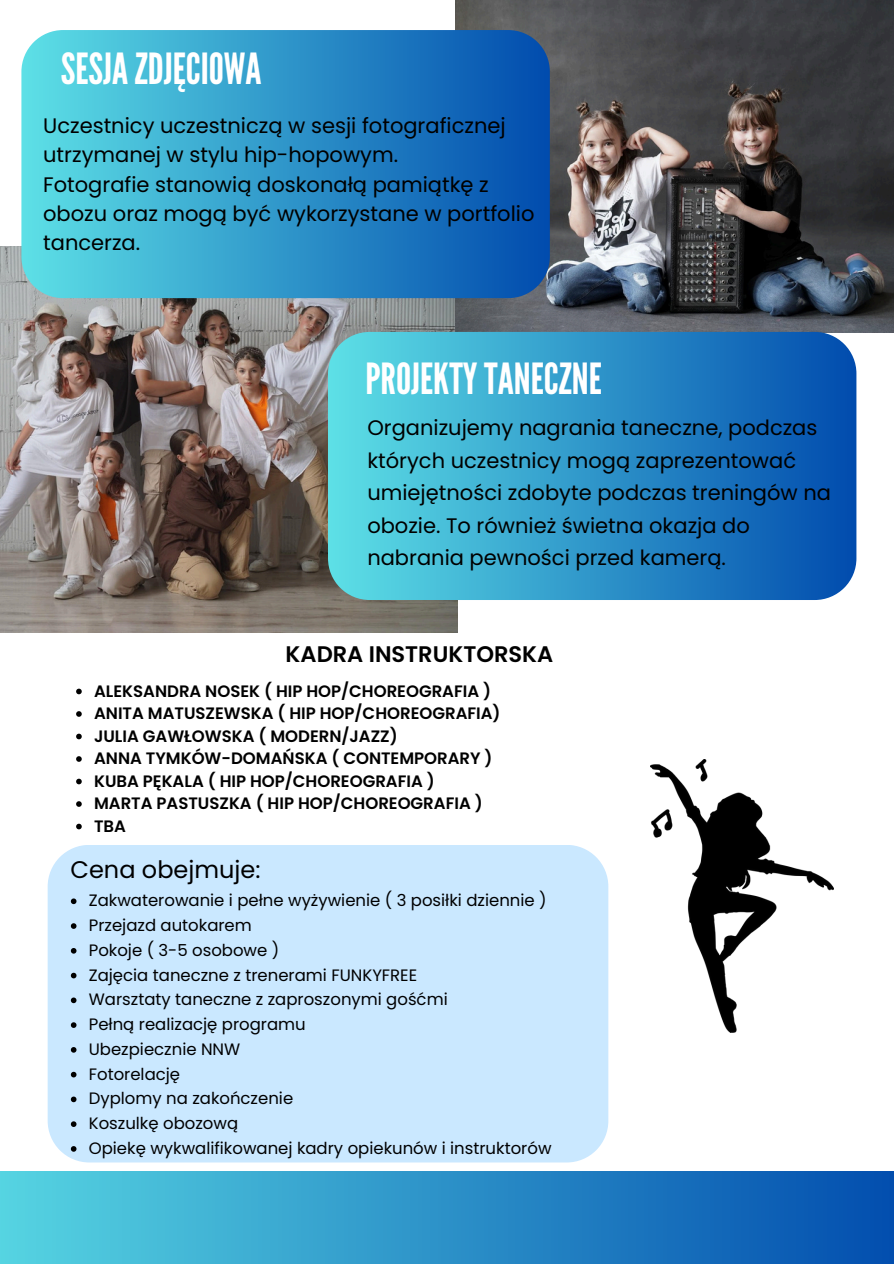
<style>
.page{position:relative;width:894px;height:1264px;background:#fff}
.page>*{position:absolute;margin:0;border:0;box-sizing:border-box;transform-origin:0 0}
.t1{font:42.9px "League Gothic";color:#fff}
.t2{font:24px "Poppins";color:#000}
.t3{font:600 22.5px "Poppins";color:#000}
.t4{font:21px/32.7px "Poppins";color:#000}
.t5{font:16.5px "Poppins";color:#000}
.t6{font:600 16.5px "Poppins";color:#000}
</style>
<div class="page">
<div style="left:0;top:1171px;width:893px;height:92px;background:linear-gradient(to right,#56d4e1,#024eae)"></div>
<img style="left:0;top:246px;width:457px;height:386px">
<img style="left:456px;top:0;width:437px;height:332px">
<svg style="left:21px;top:30px;width:528px;height:268px;background:#3095c9"></svg>
<svg style="left:328px;top:332px;width:527px;height:268px;background:#3096c9"></svg>
<div style="left:48px;top:845px;width:560px;height:317px;background:#cae8ff"></div>
<img style="left:650px;top:759px;width:183px;height:273px">
<svg style="left:71px;top:898px;width:5px;height:6px"></svg>
<svg style="left:71px;top:923px;width:5px;height:5px"></svg>
<svg style="left:71px;top:948px;width:5px;height:5px"></svg>
<svg style="left:71px;top:972px;width:5px;height:6px"></svg>
<svg style="left:71px;top:997px;width:5px;height:6px"></svg>
<svg style="left:71px;top:1022px;width:5px;height:5px"></svg>
<svg style="left:71px;top:1047px;width:5px;height:5px"></svg>
<svg style="left:71px;top:1071px;width:5px;height:6px"></svg>
<svg style="left:71px;top:1096px;width:5px;height:6px"></svg>
<svg style="left:71px;top:1121px;width:5px;height:5px"></svg>
<svg style="left:71px;top:1146px;width:5px;height:5px"></svg>
<svg style="left:76px;top:688px;width:6px;height:6px"></svg>
<svg style="left:76px;top:711px;width:6px;height:5px"></svg>
<svg style="left:76px;top:733px;width:6px;height:6px"></svg>
<svg style="left:76px;top:756px;width:6px;height:5px"></svg>
<svg style="left:76px;top:778px;width:6px;height:6px"></svg>
<svg style="left:76px;top:801px;width:6px;height:5px"></svg>
<svg style="left:76px;top:823px;width:6px;height:6px"></svg>
<p class="t1" style="left:61px;top:44px;width:202px">SESJAZDJĘCIOWA</p>
<p class="t4" style="left:43px;top:111px;width:492px;line-height:29.2px">Uczestnicy uczestniczą w sesji fotograficznej utrzymanej w stylu hip-hopowym.<br>Fotografie stanowią doskonałą pamiątkę z obozu oraz mogą być wykorzystane w portfolio tancerza.</p>
<h1 class="t1" style="left:365px;top:354px;width:238px">PROJEKTYTANECZNE</h1>
<p class="t4" style="left:367px;top:411px;width:465px">Organizujemy nagrania taneczne, podczas których uczestnicy mogą zaprezentować umiejętności zdobyte podczas treningów na obozie. To również świetna okazja do nabrania pewności przed kamerą.</p>
<h4 class="t3" style="left:285px;top:638px;width:269px">KADRA INSTRUKTORSKA</h4>
<p class="t6" style="left:94px;top:679px;width:398px">ALEKSANDRA NOSEK ( HIP HOP/CHOREOGRAFIA )</p>
<p class="t6" style="left:94px;top:701px;width:408px">ANITA MATUSZEWSKA ( HIP HOP/CHOREOGRAFIA)</p>
<p class="t6" style="left:94px;top:724px;width:305px">JULIA GAWŁOWSKA ( MODERN/JAZZ)</p>
<p class="t6" style="left:94px;top:746px;width:400px">ANNA TYMKÓW-DOMAŃSKA ( CONTEMPORARY )</p>
<p class="t6" style="left:94px;top:769px;width:342px">KUBA PĘKALA ( HIP HOP/CHOREOGRAFIA )</p>
<p class="t6" style="left:94px;top:791px;width:390px">MARTA PASTUSZKA ( HIP HOP/CHOREOGRAFIA )</p>
<p class="t6" style="left:94px;top:814px;width:33px">TBA</p>
<h2 class="t2" style="left:70px;top:852px;width:191px">Cena obejmuje:</h2>
<p class="t5" style="left:89px;top:889px;width:459px">Zakwaterowanie i pełne wyżywienie ( 3 posiłki dziennie )</p>
<p class="t5" style="left:89px;top:913px;width:164px">Przejazd autokarem</p>
<p class="t5" style="left:89px;top:938px;width:192px">Pokoje ( 3-5 osobowe )</p>
<p class="t5" style="left:89px;top:963px;width:330px">Zajęcia taneczne z trenerami FUNKYFREE</p>
<p class="t5" style="left:89px;top:988px;width:360px">Warsztaty taneczne z zaproszonymi gośćmi</p>
<p class="t5" style="left:89px;top:1012px;width:218px">Pełną realizację programu</p>
<p class="t5" style="left:89px;top:1037px;width:153px">Ubezpiecznie NNW</p>
<p class="t5" style="left:89px;top:1062px;width:93px">Fotorelację</p>
<h3 class="t5" style="left:89px;top:1087px;width:206px">Dyplomy na zakończenie</h3>
<p class="t5" style="left:89px;top:1111px;width:151px">Koszulkę obozową</p>
<p class="t5" style="left:89px;top:1136px;width:464px">Opiekę wykwalifikowanej kadry opiekunów i instruktorów</p>
</div>
